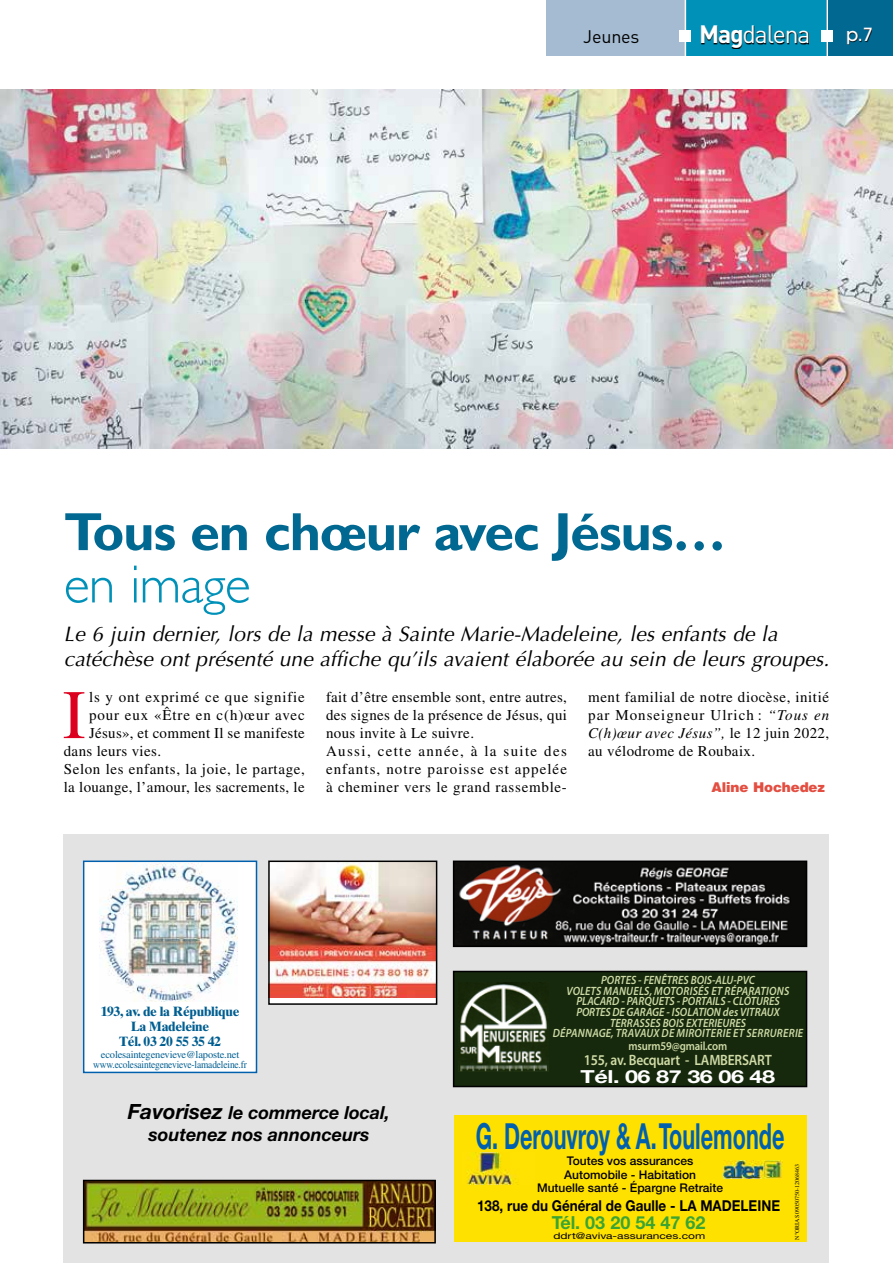
<style>
.page{position:relative;width:893px;height:1263px;background:#fff}
.page>*{position:absolute;margin:0;border:0;box-sizing:border-box;transform-origin:0 0}
.t1{font:69.45px "Times";color:#dc011f}
.t2{font:700 54px "Gill Sans";letter-spacing:-.025em;color:#006891}
.t3{font:300 54px "Gill Sans";letter-spacing:-.015em;color:#0091b9}
.t4{font:700 36px "Helvetica Neue CE";color:#0060ad;scale:.6 1}
.t5{font:24.75px "DIN";letter-spacing:-.05em;color:#fff}
.t6{font:italic 21px/25.5px "Optima CE";letter-spacing:.005em;color:#000}
.t7{font:italic 700 18px/21.6px "Helvetica Neue";color:#000;text-align:center}
.t8{font:700 18px "Helvetica Neue CE";color:#3ca432}
.t9{font:700 18px "Helvetica Neue";letter-spacing:-.02em;color:#fff;scale:1.3 1}
.t10{font:18px "DIN";letter-spacing:-.01em;color:#000}
.t11{font:500 18px "Avant Garde";color:#fff}
.t12{font:15px/18px "Times";letter-spacing:.035em;color:#000}
.t13{font:700 15px "Helvetica Neue";color:#000;scale:.9 1}
.t14{font:600 15px "Myriad Pro";letter-spacing:-.015em;color:#cfdaa6;scale:.9 1}
.t15{font:15px "Times";letter-spacing:.055em;color:#000}
.t16{font:15px "Times";letter-spacing:.06em;color:#000}
.t17{font:700 13.5px/15px "Times Ten";letter-spacing:-.02em;color:#005e91;text-align:center}
.t18{font:900 13.5px "Helvetica";letter-spacing:-.01em;color:#e34e41}
.t19{font:italic 600 12px/10.6px "Myriad Pro";color:#cddaa6;text-align:center;scale:.9 1}
.t20{font:500 12px/13.5px "Helvetica Neue";color:#000;text-align:center}
.t21{font:600 12px "Myriad Pro";letter-spacing:-.015em;color:#cfdaa6;scale:.9 1}
.t22{font:10.5px/10.5px "Times";letter-spacing:-.015em;color:#005e91;text-align:center}
.t23{font:9px "Helvetica Neue CE";color:#000;scale:1.33 1}
.t24{font:6px "Times";color:#000}
.s1{font-weight:700}
.s2{font-style:italic}
.s3{font-size:21px}
</style>
<div class="page">
<div style="left:546px;top:0;width:142px;height:56px;background:#a5bbd1"></div>
<div style="left:686px;top:0;width:141px;height:56px;background:#0091b9"></div>
<div style="left:827px;top:0;width:66px;height:56px;background:#006891"></div>
<svg style="left:847px;top:29px;width:25px;height:16px"></svg>
<div style="left:822px;top:31px;width:11px;height:11px;background:#fff"></div>
<hr style="left:826px;top:0;width:2px;height:58px;background:#fff">
<svg style="left:702px;top:26px;width:107px;height:23px"></svg>
<div style="left:680px;top:31px;width:11px;height:11px;background:#fff"></div>
<hr style="left:685px;top:0;width:1px;height:62px;background:#fff">
<div style="left:64px;top:835px;width:765px;height:428px;background:#e3e3e3"></div>
<div style="left:84px;top:861px;width:172px;height:211px;background:#fff"></div>
<div style="left:83px;top:860px;width:174px;height:213px;border:2px solid #0060ad"></div>
<img style="left:100px;top:864px;width:138px;height:137px">
<div style="left:269px;top:861px;width:168px;height:143px;background:#fff"></div>
<img style="left:271px;top:863px;width:163px;height:135px">
<div style="left:268px;top:860px;width:169px;height:145px;border:2px solid #000"></div>
<img style="left:456px;top:863px;width:348px;height:81px">
<div style="left:453px;top:860px;width:354px;height:87px;border:2px solid #000"></div>
<div style="left:454px;top:1115px;width:352px;height:127px;background:#ffe100"></div>
<img style="left:724px;top:1160px;width:58px;height:18px">
<img style="left:467px;top:1153px;width:50px;height:31px">
<div style="left:454px;top:971px;width:352px;height:115px;background:#16290c"></div>
<div style="left:453px;top:971px;width:354px;height:116px;border:2px solid #000"></div>
<img style="left:460px;top:982px;width:88px;height:89px">
<img style="left:86px;top:1183px;width:347px;height:57px">
<div style="left:83px;top:1180px;width:353px;height:63px;border:2px solid #000"></div>
<img style="left:0;top:89px;width:893px;height:360px">
<p class="t10" style="left:583px;top:25px;width:58px">Jeunes</p>
<h3 class="t5" style="left:699px;top:19px;width:113px"><span class="s1">Mag</span>dalena</h3>
<p class="t11" style="left:846px;top:24px;width:28px">p.7</p>
<h2 class="t2" style="left:64px;top:500px;width:664px">Tous en chœur avec Jésus…</h2>
<h2 class="t3" style="left:64px;top:554px;width:188px">en image</h2>
<h3 class="t6" style="left:64px;top:621px;width:767px">Le 6 juin dernier, lors de la messe à Sainte Marie-Madeleine, les enfants de la catéchèse ont présenté une affiche qu’ils avaient élaborée au sein de leurs groupes.</h3>
<h1 class="t1" style="left:63px;top:676px;width:25px">I</h1>
<p class="t15" style="left:89px;top:689px;width:217px">ls y ont exprimé ce que signifie</p>
<p class="t12" style="left:326px;top:688px;width:243px">fait d’être ensemble sont, entre autres, des signes de la présence de Jésus, qui nous invite à Le suivre.<br>Aussi, cette année, à la suite des enfants, notre paroisse est appelée à cheminer vers le grand rassemble-</p>
<p class="t12" style="left:588px;top:688px;width:242px;text-align:justify">ment familial de notre diocèse, initié par Monseigneur Ulrich : <span class="s2">“Tous en C(h)œur avec Jésus”,</span> le 12 juin 2022, au vélodrome de Roubaix.</p>
<p class="t16" style="left:89px;top:707px;width:217px">pour eux «Être en c(h)œur avec</p>
<p class="t12" style="left:89px;top:724px;width:217px">Jésus», et comment Il se manifeste</p>
<p class="t12" style="left:64px;top:742px;width:99px">dans leurs vies.</p>
<p class="t12" style="left:64px;top:760px;width:243px">Selon les enfants, la joie, le partage,</p>
<p class="t12" style="left:64px;top:778px;width:242px">la louange, l’amour, les sacrements, le</p>
<p class="t18" style="left:711px;top:778px;width:115px">Aline Hochedez</p>
<p class="t17" style="left:101px;top:1003px;width:140px">193, av. de la République<br>La Madeleine<br>Tél. 03 20 55 35 42</p>
<p class="t22" style="left:93px;top:1049px;width:155px">ecolesaintegenevieve@laposte.net www.ecolesaintegenevieve-lamadeleine.fr</p>
<p class="t7" style="left:128px;top:1101px;width:264px"><span class="s3">Favorisez</span> le commerce local, soutenez nos annonceurs</p>
<p class="t19" style="left:553px;top:974px;width:280px">PORTES - FENÊTRES BOIS-ALU-PVC<br>VOLETS MANUELS, MOTORISÉS ET RÉPARATIONS PLACARD - PARQUETS - PORTAILS - CLÔTURES<br>PORTES DE GARAGE - ISOLATION des VITRAUX TERRASSES BOIS EXTERIEURES<br>DÉPANNAGE, TRAVAUX DE MIROITERIE ET SERRURERIE</p>
<p class="t21" style="left:628px;top:1038px;width:111px">msurm59@gmail.com</p>
<p class="t14" style="left:584px;top:1050px;width:210px">155, av. Becquart - LAMBERSART</p>
<p class="t9" style="left:581px;top:1065px;width:151px">Tél. 06 87 36 06 48</p>
<h3 class="t4" style="left:476px;top:1114px;width:516px">G. Derouvroy &amp; A. Toulemonde</h3>
<p class="t20" style="left:537px;top:1154px;width:188px">Toutes vos assurances<br>Automobile - Habitation<br>Mutuelle santé - Épargne Retraite</p>
<p class="t23" style="left:553px;top:1230px;width:116px">ddrt@aviva-assurances.com</p>
<p class="t13" style="left:477px;top:1196px;width:338px">138, rue du Général de Gaulle - LA MADELEINE</p>
<p class="t8" style="left:552px;top:1211px;width:155px">Tél. 03 20 54 47 62</p>
<p class="t24" style="left:794px;top:1240px;width:78px;rotate:-90deg">N°ORIAS 09050750-12068463</p>
</div>
